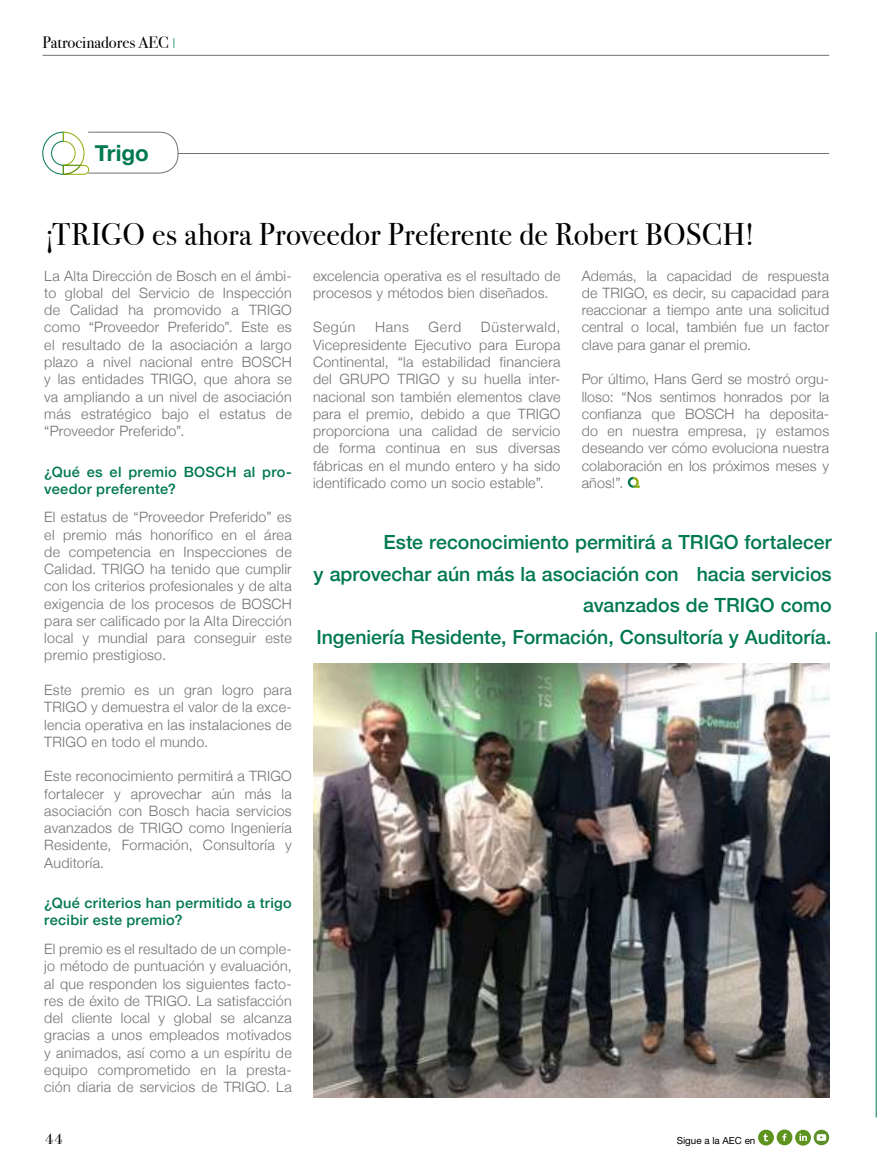
<style>
.page{position:relative;width:893px;height:1166px;background:#fff}
.page>*{position:absolute;margin:0;border:0;box-sizing:border-box;transform-origin:0 0}
.t1{font:31.35px "Bodoni Svty Two ITCTT";letter-spacing:.005em;color:#000}
.t2{font:700 22.35px "Helvetica Neue";color:#007852}
.t3{font:500 19.5px/31.5px "Helvetica Neue";color:#007852;text-align:right}
.t4{font:16.5px "Bodoni Svty Two ITCTT";color:#000}
.t5{font:15px "Bodoni Svty Two ITCTT";color:#000}
.t6{font:300 14.25px/17.2px "Helvetica Neue";letter-spacing:.02em;color:#707172;text-align:justify}
.t7{font:500 14.25px/17.2px "Helvetica Neue";letter-spacing:.02em;color:#007852}
.t8{font:9.75px "Helvetica Neue LT Std";color:#000}
.s1{font-family:"Helvetica Neue LT Std";font-weight:300;font-stretch:condensed;font-size:13.5px;color:#007852}
</style>
<div class="page">
<hr style="left:43px;top:55px;width:786px;height:1px;background:#707172">
<svg style="left:758px;top:1129px;width:53px;height:16px"></svg>
<svg style="left:814px;top:1129px;width:15px;height:15px"></svg>
<svg style="left:817px;top:1133px;width:9px;height:7px"></svg>
<hr style="left:124px;top:153px;width:705px;height:1px;background:#707172">
<svg style="left:42px;top:132px;width:136px;height:43px"></svg>
<svg style="left:628px;top:476px;width:12px;height:11px"></svg>
<hr style="left:876px;top:631px;width:1px;height:486px;background:#007852">
<img style="left:313px;top:663px;width:516px;height:434px">
<p class="t4" style="left:43px;top:29px;width:135px">Patrocinadores AEC <span class="s1">|</span></p>
<h2 class="t2" style="left:95px;top:135px;width:56px">Trigo</h2>
<h1 class="t1" style="left:44px;top:209px;width:712px">¡TRIGO es ahora Proveedor Preferente de Robert BOSCH!</h1>
<p class="t6" style="left:44px;top:266px;width:249px">La Alta Dirección de Bosch en el ámbi&shy;to global del Servicio de Inspección de Calidad ha promovido a TRIGO como “Proveedor Preferido”. Este es el resultado de la asociación a largo plazo a nivel nacional entre BOSCH y las entidades TRIGO, que ahora se va ampliando a un nivel de asociación más estratégico bajo el estatus de “Proveedor Preferido”.</p>
<p class="t7" style="left:44px;top:461px;width:249px">¿Qué es el premio BOSCH al pro&shy;veedor preferente?</p>
<p class="t6" style="left:44px;top:507px;width:249px">El estatus de “Proveedor Preferido” es el premio más honorífico en el área de competencia en Inspecciones de Calidad. TRIGO ha tenido que cumplir con los criterios profesionales y de alta exigencia de los procesos de BOSCH para ser calificado por la Alta Dirección local y mundial para conseguir este premio prestigioso.</p>
<p class="t6" style="left:44px;top:680px;width:249px">Este premio es un gran logro para TRIGO y demuestra el valor de la exce&shy;lencia operativa en las instalaciones de TRIGO en todo el mundo.</p>
<p class="t6" style="left:44px;top:766px;width:249px">Este reconocimiento permitirá a TRIGO fortalecer y aprovechar aún más la asociación con Bosch hacia servicios avanzados de TRIGO como Ingeniería Residente, Formación, Consultoría y Auditoría.</p>
<p class="t7" style="left:44px;top:893px;width:249px">¿Qué criterios han permitido a trigo recibir este premio?</p>
<p class="t6" style="left:44px;top:938px;width:249px">El premio es el resultado de un comple&shy;jo método de puntuación y evaluación, al que responden los siguientes facto&shy;res de éxito de TRIGO. La satisfacción del cliente local y global se alcanza gracias a unos empleados motivados y animados, así como a un espíritu de equipo comprometido en la presta&shy;ción diaria de servicios de TRIGO. La</p>
<p class="t6" style="left:313px;top:266px;width:249px">excelencia operativa es el resultado de procesos y métodos bien diseñados.</p>
<p class="t6" style="left:313px;top:317px;width:44px">Según</p>
<p class="t6" style="left:375px;top:317px;width:35px">Hans</p>
<p class="t6" style="left:429px;top:317px;width:34px">Gerd</p>
<p class="t6" style="left:313px;top:317px;width:249px;text-indent:168px">Düsterwald, Vicepresidente Ejecutivo para Europa Continental, “la estabilidad financiera del GRUPO TRIGO y su huella inter&shy;nacional son también elementos clave para el premio, debido a que TRIGO proporciona una calidad de servicio de forma continua en sus diversas fábricas en el mundo entero y ha sido identificado como un socio estable”.</p>
<p class="t6" style="left:582px;top:266px;width:249px">Además, la capacidad de respuesta de TRIGO, es decir, su capacidad para reaccionar a tiempo ante una solicitud central o local, también fue un factor clave para ganar el premio.</p>
<p class="t6" style="left:582px;top:369px;width:249px">Por último, Hans Gerd se mostró orgu&shy;lloso: “Nos sentimos honrados por la confianza que BOSCH ha deposita&shy;do en nuestra empresa, ¡y estamos deseando ver cómo evoluciona nuestra colaboración en los próximos meses y años!”.</p>
<h3 class="t3" style="left:314px;top:525px;width:520px">Este reconocimiento permitirá a TRIGO fortalecer<br>y aprovechar aún más la asociación con hacia servicios avanzados de TRIGO como<br>Ingeniería Residente, Formación, Consultoría y Auditoría.</h3>
<p class="t5" style="left:45px;top:1126px;width:19px">44</p>
<p class="t8" style="left:677px;top:1134px;width:80px">Sigue a la AEC en</p>
</div>
